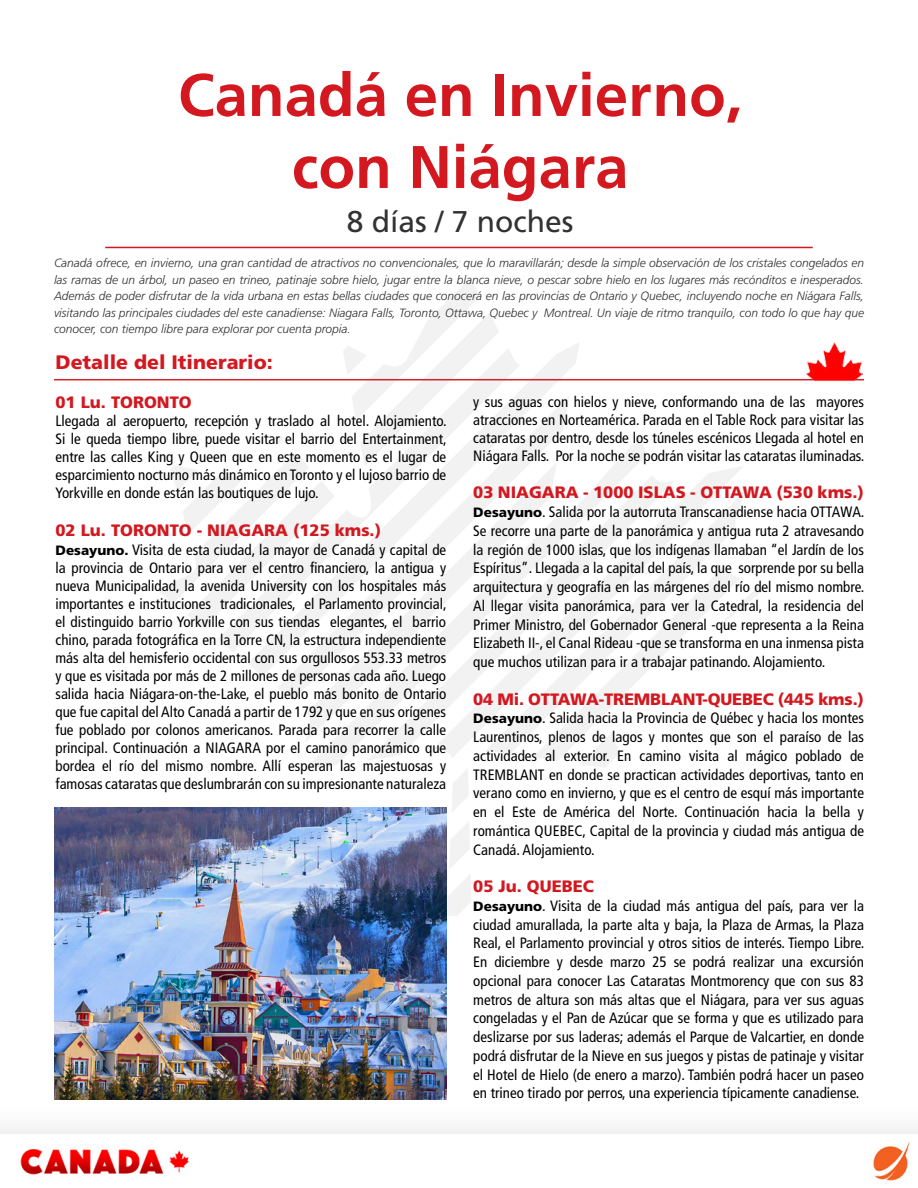
<style>
.page{position:relative;width:918px;height:1188px;background:#fff}
.page>*{position:absolute;margin:0;border:0;box-sizing:border-box;transform-origin:0 0}
.t1{font:700 60px/72px "Frutiger";color:#d31820;text-align:center}
.t2{font:30px "Frutiger";color:#323232}
.t3{font:900 19.5px "Frutiger";color:#d31820}
.t4{font:900 16.5px "Frutiger";color:#d31820}
.t5{font:condensed 15px/18.8px "Frutiger";color:#000;text-align:justify}
.t6{font:italic 300 12px/16.5px "Frutiger";color:#323232;text-align:justify}
.s1{font-weight:900;font-stretch:normal;font-size:13.5px}
</style>
<div class="page">
<img style="left:0;top:246px;width:918px;height:888px">
<img style="left:20px;top:1141px;width:890px;height:40px">
<hr style="left:105px;top:247px;width:708px;height:1px;background:#d31820">
<hr style="left:54px;top:379px;width:810px;height:1px;background:#d2232a">
<img style="left:806px;top:343px;width:57px;height:38px">
<img style="left:54px;top:808px;width:392px;height:291px">
<h1 class="t1" style="left:178px;top:59px;width:566px">Canadá en Invierno, con Niágara</h1>
<h2 class="t2" style="left:347px;top:204px;width:228px">8 días / 7 noches</h2>
<p class="t6" style="left:54px;top:255px;width:812px">Canadá ofrece, en invierno, una gran cantidad de atractivos no convencionales, que lo maravillarán; desde la simple observación de los cristales congelados en las ramas de un árbol, un paseo en trineo, patinaje sobre hielo, jugar entre la blanca nieve, o pescar sobre hielo en los lugares más recónditos e inesperados.<br>Además de poder disfrutar de la vida urbana en estas bellas ciudades que conocerá en las provincias de Ontario y Quebec, incluyendo noche en Niágara Falls, visitando las principales ciudades del este canadiense: Niagara Falls, Toronto, Ottawa, Quebec y Montreal. Un viaje de ritmo tranquilo, con todo lo que hay que conocer, con tiempo libre para explorar por cuenta propia.</p>
<h3 class="t3" style="left:56px;top:351px;width:219px">Detalle del Itinerario:</h3>
<p class="t4" style="left:56px;top:392px;width:138px">01 Lu. TORONTO</p>
<p class="t5" style="left:56px;top:412px;width:393px;line-height:18px">Llegada al aeropuerto, recepción y traslado al hotel. Alojamiento.<br>Si le queda tiempo libre, puede visitar el barrio del Entertainment, entre las calles King y Queen que en este momento es el lugar de esparcimiento nocturno más dinámico en Toronto y el lujoso barrio de Yorkville en donde están las boutiques de lujo.</p>
<p class="t4" style="left:56px;top:520px;width:327px">02 Lu. TORONTO - NIAGARA (125 kms.)</p>
<p class="t5" style="left:56px;top:541px;width:393px;line-height:18px"><span class="s1">Desayuno.</span> Visita de esta ciudad, la mayor de Canadá y capital de la provincia de Ontario para ver el centro financiero, la antigua y nueva Municipalidad, la avenida University con los hospitales más importantes e instituciones tradicionales, el Parlamento provincial, el distinguido barrio Yorkville con sus tiendas elegantes, el barrio chino, parada fotográfica en la Torre CN, la estructura independiente más alta del hemisferio occidental con sus orgullosos 553.33 metros y que es visitada por más de 2 millones de personas cada año. Luego salida hacia Niágara-on-the-Lake, el pueblo más bonito de Ontario que fue capital del Alto Canadá a partir de 1792 y que en sus orígenes fue poblado por colonos americanos. Parada para recorrer la calle principal. Continuación a NIAGARA por el camino panorámico que bordea el río del mismo nombre. Allí esperan las majestuosas y famosas cataratas que deslumbrarán con su impresionante naturaleza</p>
<p class="t5" style="left:473px;top:393px;width:393px;line-height:18px">y sus aguas con hielos y nieve, conformando una de las mayores atracciones en Norteamérica. Parada en el Table Rock para visitar las cataratas por dentro, desde los túneles escénicos Llegada al hotel en Niágara Falls. Por la noche se podrán visitar las cataratas iluminadas.</p>
<p class="t4" style="left:473px;top:483px;width:392px">03 NIAGARA - 1000 ISLAS - OTTAWA (530 kms.)</p>
<p class="t5" style="left:473px;top:503px;width:393px"><span class="s1">Desayuno</span>. Salida por la autorruta Transcanadiense hacia OTTAWA.<br>Se recorre una parte de la panorámica y antigua ruta 2 atravesando la región de 1000 islas, que los indígenas llamaban “el Jardín de los Espíritus”. Llegada a la capital del país, la que sorprende por su bella arquitectura y geografía en las márgenes del río del mismo nombre.<br>Al llegar visita panorámica, para ver la Catedral, la residencia del Primer Ministro, del Gobernador General -que representa a la Reina Elizabeth II-, el Canal Rideau -que se transforma en una inmensa pista que muchos utilizan para ir a trabajar patinando. Alojamiento.</p>
<p class="t4" style="left:473px;top:689px;width:392px">04 Mi. OTTAWA-TREMBLANT-QUEBEC (445 kms.)</p>
<p class="t5" style="left:473px;top:709px;width:392px"><span class="s1">Desayuno</span>. Salida hacia la Provincia de Québec y hacia los montes Laurentinos, plenos de lagos y montes que son el paraíso de las actividades al exterior. En camino visita al mágico poblado de TREMBLANT en donde se practican actividades deportivas, tanto en verano como en invierno, y que es el centro de esquí más importante en el Este de América del Norte. Continuación hacia la bella y romántica QUEBEC, Capital de la provincia y ciudad más antigua de Canadá. Alojamiento.</p>
<p class="t4" style="left:473px;top:876px;width:122px">05 Ju. QUEBEC</p>
<p class="t5" style="left:473px;top:896px;width:393px"><span class="s1">Desayuno</span>. Visita de la ciudad más antigua del país, para ver la ciudad amurallada, la parte alta y baja, la Plaza de Armas, la Plaza Real, el Parlamento provincial y otros sitios de interés. Tiempo Libre.<br>En diciembre y desde marzo 25 se podrá realizar una excursión opcional para conocer Las Cataratas Montmorency que con sus 83 metros de altura son más altas que el Niágara, para ver sus aguas congeladas y el Pan de Azúcar que se forma y que es utilizado para deslizarse por sus laderas; además el Parque de Valcartier, en donde podrá disfrutar de la Nieve en sus juegos y pistas de patinaje y visitar el Hotel de Hielo (de enero a marzo). También podrá hacer un paseo en trineo tirado por perros, una experiencia típicamente canadiense.</p>
</div>
